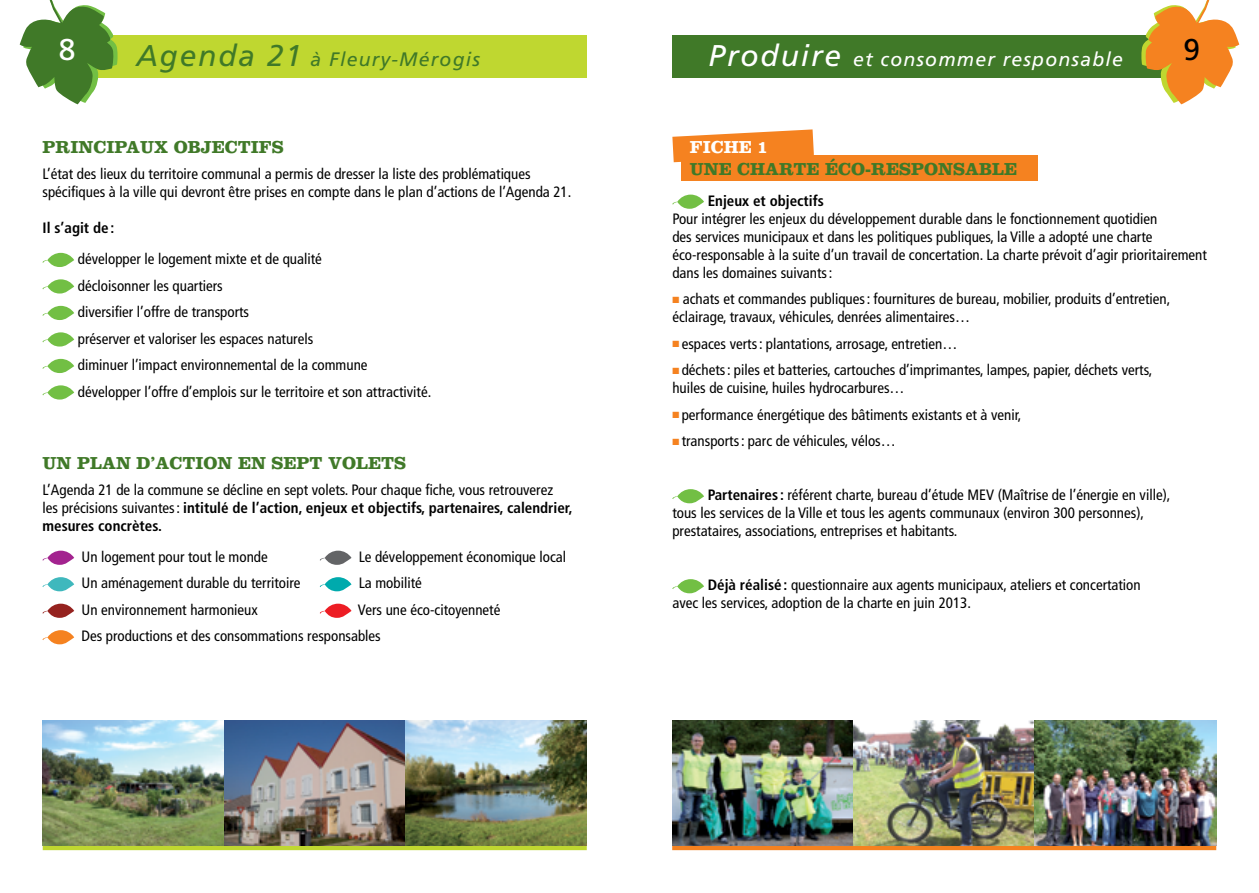
<style>
.page{position:relative;width:1259px;height:893px;background:#fff}
.page>*{position:absolute;margin:0;border:0;box-sizing:border-box;transform-origin:0 0}
.t1{font:30px "Frutiger";color:#fff}
.t2{font:30px "Frutiger";color:#000}
.t3{font:italic 19.5px "Frutiger";letter-spacing:.06em;color:#fff}
.t4{font:italic 19.5px "Frutiger";letter-spacing:.06em;color:#407928}
.t5{font:700 18px "Clarendon";color:#407928}
.t6{font:700 18px "Clarendon";color:#fff}
.t7{font:condensed 15px/18px "Frutiger";color:#000}
.t8{font:700 condensed 15px "Frutiger";color:#000}
.s1{font-size:30px}
.s2{font-weight:700}
.s3{color:#f58220}
</style>
<div class="page">
<div style="left:83px;top:35px;width:504px;height:43px;background:#bfd730"></div>
<svg style="left:20px;top:0;width:98px;height:104px"></svg>
<hr style="left:43px;top:846px;width:544px;height:4px;background:#bfd730">
<svg style="left:43px;top:253px;width:31px;height:14px"></svg>
<svg style="left:43px;top:279px;width:31px;height:15px"></svg>
<svg style="left:43px;top:306px;width:31px;height:14px"></svg>
<svg style="left:43px;top:332px;width:31px;height:15px"></svg>
<svg style="left:43px;top:359px;width:31px;height:14px"></svg>
<svg style="left:43px;top:385px;width:31px;height:15px"></svg>
<svg style="left:43px;top:551px;width:31px;height:14px"></svg>
<svg style="left:320px;top:551px;width:31px;height:14px"></svg>
<svg style="left:43px;top:577px;width:31px;height:14px"></svg>
<svg style="left:320px;top:577px;width:31px;height:14px"></svg>
<svg style="left:43px;top:604px;width:31px;height:14px"></svg>
<svg style="left:320px;top:604px;width:31px;height:14px"></svg>
<svg style="left:43px;top:630px;width:31px;height:14px"></svg>
<img style="left:43px;top:721px;width:181px;height:125px">
<img style="left:224px;top:721px;width:181px;height:125px">
<img style="left:405px;top:721px;width:182px;height:125px">
<div style="left:672px;top:35px;width:504px;height:43px;background:#407928"></div>
<svg style="left:1141px;top:0;width:98px;height:104px"></svg>
<hr style="left:672px;top:846px;width:544px;height:4px;background:#f58220">
<svg style="left:672px;top:129px;width:142px;height:33px;background:#f69645"></svg>
<div style="left:681px;top:155px;width:356px;height:25px;background:#f58220"></div>
<svg style="left:672px;top:195px;width:32px;height:14px"></svg>
<svg style="left:672px;top:489px;width:32px;height:14px"></svg>
<svg style="left:672px;top:579px;width:32px;height:14px"></svg>
<img style="left:672px;top:721px;width:181px;height:125px">
<img style="left:853px;top:721px;width:182px;height:125px">
<img style="left:1035px;top:721px;width:181px;height:125px">
<h1 class="t1" style="left:59px;top:31px;width:18px">8</h1>
<h2 class="t4" style="left:136px;top:48px;width:345px"><span class="s1">Agenda 21</span> à Fleury-Mérogis</h2>
<p class="t5" style="left:43px;top:136px;width:243px">PRINCIPAUX OBJECTIFS</p>
<p class="t7" style="left:43px;top:165px;width:530px">L’état des lieux du territoire communal a permis de dresser la liste des problématiques spécifiques à la ville qui devront être prises en compte dans le plan d’actions de l’Agenda 21.</p>
<p class="t8" style="left:43px;top:219px;width:73px">Il s’agit de:</p>
<p class="t7" style="left:78px;top:246px;width:355px;line-height:26.5px">développer le logement mixte et de qualité<br>décloisonner les quartiers<br>diversifier l’offre de transports<br>préserver et valoriser les espaces naturels<br>diminuer l’impact environnemental de la commune développer l’offre d’emplois sur le territoire et son attractivité.</p>
<p class="t5" style="left:43px;top:452px;width:243px">UN PLAN D’ACTION EN SEPT</p>
<p class="t5" style="left:328px;top:452px;width:80px">VOLETS</p>
<p class="t7" style="left:43px;top:481px;width:531px">L’Agenda 21 de la commune se décline en sept volets. Pour chaque fiche, vous retrouverez<br>les précisions suivantes: <span class="s2">intitulé de l’action, enjeux et objectifs, partenaires, calendrier, mesures concrètes.</span></p>
<p class="t7" style="left:81px;top:548px;width:188px">Un logement pour tout le monde</p>
<p class="t7" style="left:359px;top:548px;width:209px">Le développement économique local</p>
<p class="t7" style="left:81px;top:574px;width:221px">Un aménagement durable du territoire</p>
<p class="t7" style="left:359px;top:574px;width:65px">La mobilité</p>
<p class="t7" style="left:81px;top:601px;width:178px">Un environnement harmonieux</p>
<p class="t7" style="left:81px;top:596px;width:420px;line-height:26.5px;text-indent:276px">Vers une éco-citoyenneté<br>Des productions et des consommations responsables</p>
<h2 class="t3" style="left:708px;top:48px;width:416px"><span class="s1">Produire</span> et consommer responsable</h2>
<h1 class="t2" style="left:1183px;top:31px;width:18px">9</h1>
<p class="t6" style="left:689px;top:136px;width:80px">FICHE 1</p>
<p class="t5" style="left:689px;top:158px;width:15px">UNE</p>
<p class="t5" style="left:737px;top:158px;width:43px">CHARTE</p>
<p class="t5" style="left:825px;top:158px;width:27px">ÉCO-RESPONSABLE</p>
<p class="t8" style="left:707px;top:192px;width:118px">Enjeux et objectifs</p>
<p class="t7" style="left:672px;top:210px;width:536px">Pour intégrer les enjeux du développement durable dans le fonctionnement quotidien<br>des services municipaux et dans les politiques publiques, la Ville a adopté une charte éco-responsable à la suite d’un travail de concertation. La charte prévoit d’agir prioritairement dans les domaines suivants:</p>
<p class="t7" style="left:672px;top:290px;width:499px"><span class="s3">■</span> achats et commandes publiques: fournitures de bureau, mobilier, produits d’entretien, éclairage, travaux, véhicules, denrées alimentaires…</p>
<p class="t7" style="left:672px;top:335px;width:286px"><span class="s3">■</span> espaces verts: plantations, arrosage, entretien…</p>
<p class="t7" style="left:672px;top:361px;width:481px"><span class="s3">■</span> déchets: piles et batteries, cartouches d’imprimantes, lampes, papier, déchets verts, huiles de cuisine, huiles hydrocarbures…</p>
<p class="t7" style="left:672px;top:406px;width:350px"><span class="s3">■</span> performance énergétique des bâtiments existants et à venir,</p>
<p class="t7" style="left:672px;top:432px;width:225px"><span class="s3">■</span> transports: parc de véhicules, vélos…</p>
<p class="t7" style="left:672px;top:486px;width:499px;text-indent:35px"><span class="s2">Partenaires :</span> référent charte, bureau d’étude MEV (Maîtrise de l’énergie en ville), tous les services de la Ville et tous les agents communaux (environ 300 personnes), prestataires, associations, entreprises et habitants.</p>
<p class="t7" style="left:672px;top:576px;width:470px;text-indent:35px"><span class="s2">Déjà réalisé :</span> questionnaire aux agents municipaux, ateliers et concertation avec les services, adoption de la charte en juin 2013.</p>
</div>
